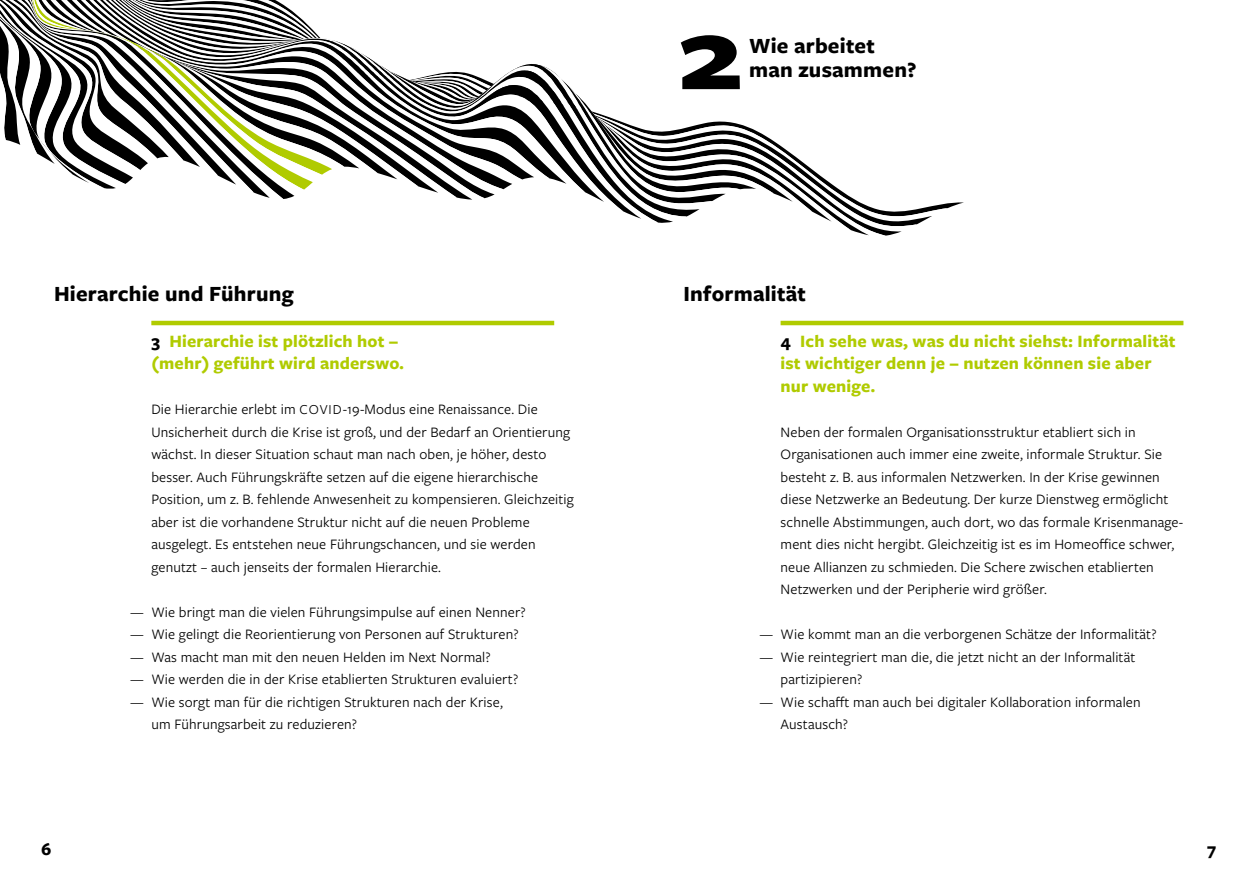
<style>
.page{position:relative;width:1259px;height:893px;background:#fff}
.page>*{position:absolute;margin:0;border:0;box-sizing:border-box;transform-origin:0 0}
.t1{font:700 109.2px "Freight Sans Pro";color:#000;scale:1.22 1}
.t2{font:700 22.5px/24px "Freight Sans Pro";letter-spacing:.01em;color:#000}
.t3{font:700 18px/22.5px "Freight Sans Pro";letter-spacing:.01em;color:#b0cb00}
.t4{font:700 18px "Freight Sans Pro";color:#000}
.t5{font:15px/22.5px "Freight Sans Pro";letter-spacing:.01em;color:#000}
.s1{color:#000}
.s2{font-size:14.25px}
</style>
<div class="page">
<hr style="left:780px;top:321px;width:403px;height:4px;background:#b0cb00">
<hr style="left:151px;top:321px;width:403px;height:4px;background:#b0cb00">
<svg style="left:756px;top:130px;width:18px;height:64px"></svg>
<svg style="left:740px;top:124px;width:16px;height:66px"></svg>
<svg style="left:725px;top:121px;width:15px;height:73px"></svg>
<svg style="left:699px;top:122px;width:13px;height:88px"></svg>
<svg style="left:686px;top:124px;width:13px;height:93px"></svg>
<svg style="left:673px;top:127px;width:13px;height:90px"></svg>
<svg style="left:658px;top:130px;width:15px;height:93px"></svg>
<svg style="left:641px;top:128px;width:17px;height:95px"></svg>
<svg style="left:623px;top:122px;width:18px;height:97px"></svg>
<svg style="left:604px;top:115px;width:19px;height:96px"></svg>
<svg style="left:484px;top:103px;width:120px;height:99px"></svg>
<svg style="left:503px;top:83px;width:82px;height:109px"></svg>
<svg style="left:522px;top:69px;width:44px;height:115px"></svg>
<svg style="left:534px;top:64px;width:15px;height:114px"></svg>
<svg style="left:522px;top:64px;width:12px;height:115px"></svg>
<svg style="left:512px;top:65px;width:10px;height:119px"></svg>
<svg style="left:484px;top:79px;width:10px;height:119px"></svg>
<svg style="left:472px;top:74px;width:12px;height:124px"></svg>
<svg style="left:457px;top:72px;width:15px;height:128px"></svg>
<svg style="left:438px;top:71px;width:19px;height:127px"></svg>
<svg style="left:418px;top:73px;width:20px;height:120px"></svg>
<svg style="left:396px;top:74px;width:22px;height:112px"></svg>
<svg style="left:377px;top:63px;width:20px;height:116px"></svg>
<svg style="left:357px;top:53px;width:20px;height:120px"></svg>
<svg style="left:344px;top:44px;width:15px;height:124px"></svg>
<svg style="left:332px;top:40px;width:12px;height:127px"></svg>
<svg style="left:322px;top:38px;width:10px;height:137px"></svg>
<svg style="left:313px;top:30px;width:9px;height:145px"></svg>
<svg style="left:304px;top:21px;width:9px;height:169px"></svg>
<svg style="left:294px;top:12px;width:10px;height:184px"></svg>
<svg style="left:283px;top:4px;width:11px;height:195px"></svg>
<svg style="left:270px;top:0;width:13px;height:199px"></svg>
<svg style="left:254px;top:0;width:16px;height:198px"></svg>
<svg style="left:236px;top:0;width:18px;height:193px"></svg>
<svg style="left:0;top:0;width:236px;height:189px"></svg>
<h2 class="t2" style="left:54px;top:280px;width:241px">Hierarchie und Führung</h2>
<p class="t3" style="left:151px;top:329px;width:254px"><span class="s1">3</span> Hierarchie ist plötzlich hot – (mehr) geführt wird anderswo.</p>
<p class="t5" style="left:151px;top:397px;width:424px">Die Hierarchie erlebt im <span class="s2">COVID</span>-19-Modus eine Renaissance. Die Unsicherheit durch die Krise ist groß, und der Bedarf an Orientierung wächst. In dieser Situation schaut man nach oben, je höher, desto besser. Auch Führungskräfte setzen auf die eigene hierarchische Position, um z. B. fehlende Anwesenheit zu kompensieren. Gleichzeitig aber ist die vorhandene Struktur nicht auf die neuen Probleme ausgelegt. Es entstehen neue Führungschancen, und sie werden genutzt – auch jenseits der formalen Hierarchie.</p>
<p class="t5" style="left:130px;top:600px;width:397px">— Wie bringt man die vielen Führungsimpulse auf einen Nenner?</p>
<p class="t5" style="left:130px;top:622px;width:390px">— Wie gelingt die Reorientierung von Personen auf Strukturen?</p>
<p class="t5" style="left:130px;top:645px;width:362px">— Was macht man mit den neuen Helden im Next Normal?</p>
<p class="t5" style="left:130px;top:667px;width:390px">— Wie werden die in der Krise etablierten Strukturen evaluiert?</p>
<p class="t5" style="left:151px;top:690px;width:353px;text-indent:-21px">— Wie sorgt man für die richtigen Strukturen nach der Krise, um Führungsarbeit zu reduzieren?</p>
<h1 class="t1" style="left:677px;top:-22px;width:56px">2</h1>
<h2 class="t2" style="left:749px;top:32px;width:169px">Wie arbeitet man zusammen?</h2>
<h2 class="t2" style="left:683px;top:280px;width:124px">Informalität</h2>
<p class="t3" style="left:780px;top:329px;width:396px"><span class="s1">4</span> Ich sehe was, was du nicht siehst: Informalität ist wichtiger denn je – nutzen können sie aber nur wenige.</p>
<p class="t5" style="left:780px;top:420px;width:404px">Neben der formalen Organisationsstruktur etabliert sich in Organisationen auch immer eine zweite, informale Struktur. Sie besteht z. B. aus informalen Netzwerken. In der Krise gewinnen diese Netzwerke an Bedeutung. Der kurze Dienstweg ermöglicht schnelle Abstimmungen, auch dort, wo das formale Krisenmanage&shy;ment dies nicht hergibt. Gleichzeitig ist es im Homeoffice schwer, neue Allianzen zu schmieden. Die Schere zwischen etablierten Netzwerken und der Peripherie wird größer.</p>
<p class="t5" style="left:759px;top:622px;width:399px">— Wie kommt man an die verborgenen Schätze der Informalität?</p>
<p class="t5" style="left:780px;top:645px;width:356px;text-indent:-21px">— Wie reintegriert man die, die jetzt nicht an der Informalität partizipieren?</p>
<p class="t5" style="left:780px;top:690px;width:361px;text-indent:-21px">— Wie schafft man auch bei digitaler Kollaboration informalen<br>Austausch?</p>
<p class="t4" style="left:41px;top:836px;width:12px">6</p>
<p class="t4" style="left:1207px;top:836px;width:10px">7</p>
</div>
